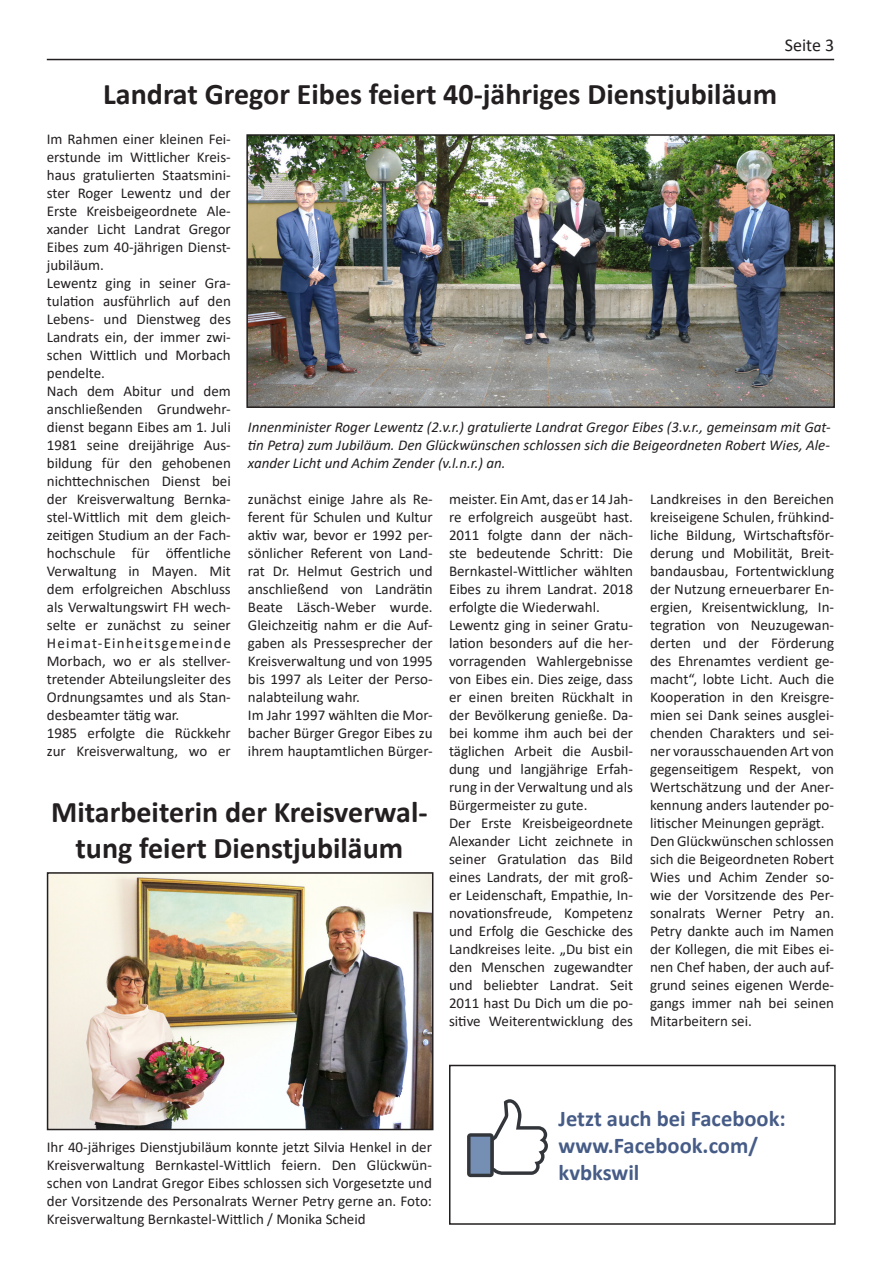
<style>
.page{position:relative;width:881px;height:1263px;background:#fff}
.page>*{position:absolute;margin:0;border:0;box-sizing:border-box;transform-origin:0 0}
.t1{font:700 30px/36px "Calibri";color:#231f20;text-align:center}
.t2{font:700 22.5px/27px "Calibri";color:#465c87}
.t3{font:18px "Calibri";color:#231f20}
.t4{font:15px/18px "Calibri";color:#231f20}
.t5{font:italic 15px/18px "Calibri";color:#231f20;text-align:justify}
</style>
<div class="page">
<hr style="left:47px;top:59px;width:786px;height:1px;background:#231f20">
<div style="left:449px;top:1065px;width:386px;height:160px;border:2px solid #231f20"></div>
<svg style="left:467px;top:1099px;width:80px;height:78px"></svg>
<img style="left:50px;top:875px;width:380px;height:252px">
<div style="left:47px;top:872px;width:386px;height:258px;border:2px solid #231f20"></div>
<img style="left:249px;top:137px;width:582px;height:268px">
<div style="left:246px;top:134px;width:588px;height:274px;border:2px solid #231f20"></div>
<p class="t3" style="left:784px;top:33px;width:51px">Seite 3</p>
<h1 class="t1" style="left:103px;top:76px;width:675px">Landrat Gregor Eibes feiert 40-jähriges Dienstjubiläum</h1>
<p class="t4" style="left:47px;top:130px;width:185px">Im Rahmen einer kleinen Fei&shy;erstunde im Wittlicher Kreis&shy;haus gratulierten Staatsmini&shy;ster Roger Lewentz und der<br>Erste Kreisbeigeordnete Ale&shy;xander Licht Landrat Gregor<br>Eibes zum 40-jährigen Dienst&shy;jubiläum.<br>Lewentz ging in seiner Gra&shy;tulation ausführlich auf den<br>Lebens- und Dienstweg des<br>Landrats ein, der immer zwi&shy;schen Wittlich und Morbach pendelte.<br>Nach dem Abitur und dem anschließenden Grundwehr&shy;dienst begann Eibes am 1. Juli<br>1981 seine dreijährige Aus&shy;bildung für den gehobenen nichttechnischen Dienst bei der Kreisverwaltung Bernka&shy;stel-Wittlich mit dem gleich&shy;zeitigen Studium an der Fach&shy;hochschule für öffentliche<br>Verwaltung in Mayen. Mit dem erfolgreichen Abschluss als Verwaltungswirt FH wech&shy;selte er zunächst zu seiner<br>Heimat-Einheitsgemeinde<br>Morbach, wo er als stellver&shy;tretender Abteilungsleiter des<br>Ordnungsamtes und als Stan&shy;desbeamter tätig war.<br>1985 erfolgte die Rückkehr zur Kreisverwaltung, wo er</p>
<p class="t5" style="left:248px;top:417px;width:584px">Innenminister Roger Lewentz (2.v.r.) gratulierte Landrat Gregor Eibes (3.v.r., gemeinsam mit Gat&shy;tin Petra) zum Jubiläum. Den Glückwünschen schlossen sich die Beigeordneten Robert Wies, Ale&shy;xander Licht und Achim Zender (v.l.n.r.) an.</p>
<p class="t4" style="left:449px;top:490px;width:185px">meister. Ein Amt, das er 14 Jah&shy;re erfolgreich ausgeübt hast.<br>2011 folgte dann der näch&shy;ste bedeutende Schritt: Die<br>Bernkastel-Wittlicher wählten<br>Eibes zu ihrem Landrat. 2018 erfolgte die Wiederwahl.<br>Lewentz ging in seiner Gratu&shy;lation besonders auf die her&shy;vorragenden Wahlergebnisse von Eibes ein. Dies zeige, dass er einen breiten Rückhalt in der Bevölkerung genieße. Da&shy;bei komme ihm auch bei der täglichen Arbeit die Ausbil&shy;dung und langjährige Erfah&shy;rung in der Verwaltung und als<br>Bürgermeister zu gute.<br>Der Erste Kreisbeigeordnete<br>Alexander Licht zeichnete in seiner Gratulation das Bild eines Landrats, der mit groß&shy;er Leidenschaft, Empathie, In&shy;novationsfreude, Kompetenz und Erfolg die Geschicke des<br>Landkreises leite. „Du bist ein den Menschen zugewandter und beliebter Landrat. Seit<br>2011 hast Du Dich um die po&shy;sitive Weiterentwicklung des</p>
<p class="t4" style="left:649px;top:490px;width:185px">Landkreises in den Bereichen kreiseigene Schulen, frühkind&shy;liche Bildung, Wirtschaftsför&shy;derung und Mobilität, Breit&shy;bandausbau, Fortentwicklung der Nutzung erneuerbarer En&shy;ergien, Kreisentwicklung, In&shy;tegration von Neuzugewan&shy;derten und der Förderung des Ehrenamtes verdient ge&shy;macht“, lobte Licht. Auch die<br>Kooperation in den Kreisgre&shy;mien sei Dank seines ausglei&shy;chenden Charakters und sei&shy;ner vorausschauenden Art von gegenseitigem Respekt, von<br>Wertschätzung und der Aner&shy;kennung anders lautender po&shy;litischer Meinungen geprägt.<br>Den Glückwünschen schlossen sich die Beigeordneten Robert<br>Wies und Achim Zender so&shy;wie der Vorsitzende des Per&shy;sonalrats Werner Petry an.<br>Petry dankte auch im Namen der Kollegen, die mit Eibes ei&shy;nen Chef haben, der auch auf&shy;grund seines eigenen Werde&shy;gangs immer nah bei seinen<br>Mitarbeitern sei.</p>
<p class="t4" style="left:248px;top:490px;width:186px">zunächst einige Jahre als Re&shy;ferent für Schulen und Kultur aktiv war, bevor er 1992 per&shy;sönlicher Referent von Land&shy;rat Dr. Helmut Gestrich und anschließend von Landrätin<br>Beate Läsch-Weber wurde.<br>Gleichzeitig nahm er die Auf&shy;gaben als Pressesprecher der<br>Kreisverwaltung und von 1995 bis 1997 als Leiter der Perso&shy;nalabteilung wahr.<br>Im Jahr 1997 wählten die Mor&shy;bacher Bürger Gregor Eibes zu ihrem hauptamtlichen Bürger-</p>
<h1 class="t1" style="left:51px;top:794px;width:378px">Mitarbeiterin der Kreisverwal&shy;tung feiert Dienstjubiläum</h1>
<p class="t4" style="left:47px;top:1138px;width:386px;text-align:justify">Ihr 40-jähriges Dienstjubiläum konnte jetzt Silvia Henkel in der Kreisverwaltung Bernkastel-Wittlich feiern. Den Glückwün&shy;schen von Landrat Gregor Eibes schlossen sich Vorgesetzte und der Vorsitzende des Personalrats Werner Petry gerne an. Foto:<br>Kreisverwaltung Bernkastel-Wittlich / Monika Scheid</p>
<h2 class="t2" style="left:558px;top:1105px;width:228px">Jetzt auch bei Facebook: www.Facebook.com/ kvbkswil</h2>
</div>
